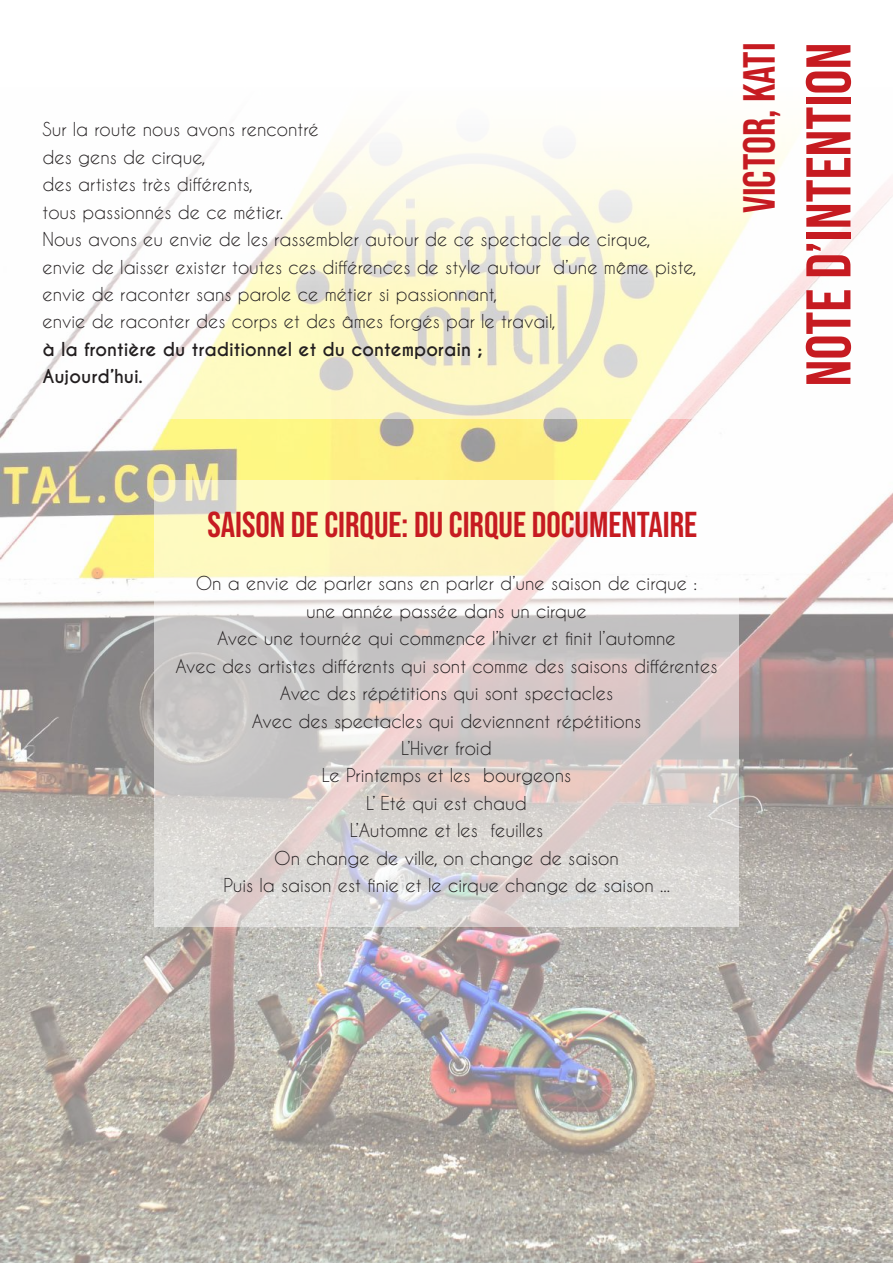
<style>
.page{position:relative;width:893px;height:1263px;background:#fff}
.page>*{position:absolute;margin:0;border:0;box-sizing:border-box;transform-origin:0 0}
.t1{font:63px "Bebas Neue";color:#c61b21}
.t2{font:45px "Bebas Neue";color:#c61b21}
.t3{font:36px "Bebas Neue";color:#c61b21}
.t4{font:18px/27.5px "Caviar Dreams";color:#231f20;text-align:center}
.t5{font:700 18px/27.5px "Caviar Dreams";color:#231f20}
</style>
<div class="page">
<img style="left:0;top:419px;width:893px;height:844px">
<svg style="left:154px;top:480px;width:585px;height:447px;background:#e0dad1"></svg>
<svg style="left:9px;top:133px;width:884px;height:286px"></svg>
<p class="t4" style="left:43px;top:115px;width:656px;text-align:left">Sur la route nous avons rencontré<br>des gens de cirque,<br>des artistes très différents,<br>tous passionnés de ce métier.<br>Nous avons eu envie de les rassembler autour de ce spectacle de cirque, envie de laisser exister toutes ces différences de style autour d’une même piste, envie de raconter sans parole ce métier si passionnant,<br>envie de raconter des corps et des âmes forgés par le travail,</p>
<p class="t5" style="left:43px;top:336px;width:442px">à la frontière du traditionnel et du contemporain ;<br>Aujourd’hui.</p>
<h2 class="t2" style="left:734px;top:213px;width:172px;rotate:-90deg">VICTOR, KATI</h2>
<h1 class="t1" style="left:793px;top:386px;width:345px;rotate:-90deg">NOTE D’INTENTION</h1>
<h3 class="t3" style="left:207px;top:504px;width:491px">SAISON DE CIRQUE: DU CIRQUE DOCUMENTAIRE</h3>
<p class="t4" style="left:175px;top:569px;width:544px">On a envie de parler sans en parler d’une saison de cirque :<br>une année passée dans un cirque<br>Avec une tournée qui commence l’hiver et finit l’automne<br>Avec des artistes différents qui sont comme des saisons différentes Avec des répétitions qui sont spectacles<br>Avec des spectacles qui deviennent répétitions<br>L’Hiver froid<br>Le Printemps et les bourgeons<br>L’ Eté qui est chaud<br>L’Automne et les feuilles<br>On change de ville, on change de saison<br>Puis la saison est finie et le cirque change de saison ...</p>
</div>
